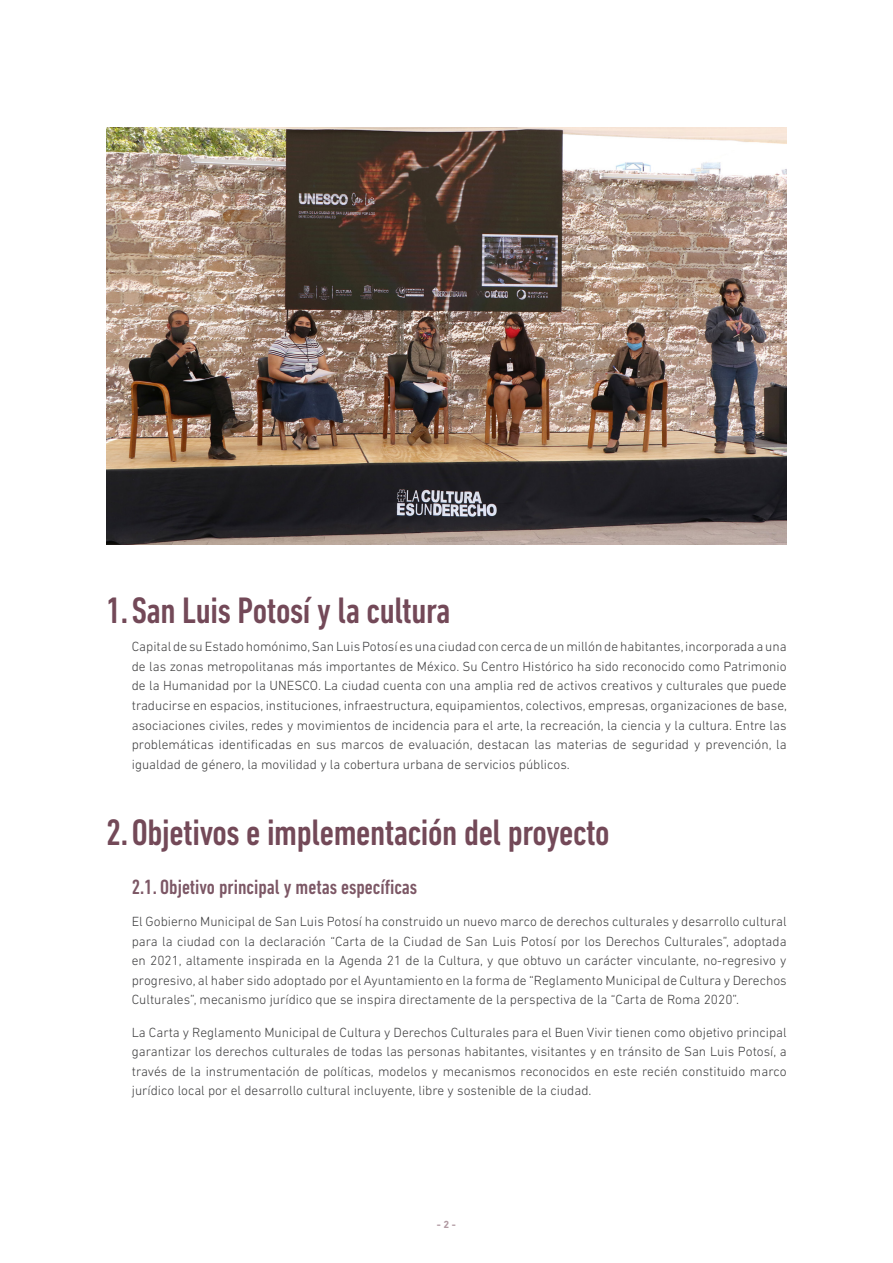
<style>
.page{position:relative;width:893px;height:1263px;background:#fff}
.page>*{position:absolute;margin:0;border:0;box-sizing:border-box;transform-origin:0 0}
.TITULAR_1{font:500 condensed 37.5px "DIN Next LT Pro";letter-spacing:-.01em;color:#734958}
.Titular_1_1{font:500 condensed 21px "DIN Next LT Pro";color:#7c5765}
.Text_Base{font:300 13.5px/19.5px "DIN Next LT Pro";color:#3e3e3f;text-align:justify}
.num_pg{font:700 10.5px "DIN Next LT Pro";color:#b19aa2}
</style>
<div class="page">
<img style="left:106px;top:128px;width:681px;height:416px">
<p class="TITULAR_1" style="left:106px;top:590px;width:346px">1.San Luis Potosí y la cultura</p>
<p class="Text_Base" style="left:132px;top:637px;width:657px">Capital de su Estado homónimo, San Luis Potosí es una ciudad con cerca de un millón de habitantes, incorporada a una de las zonas metropolitanas más importantes de México. Su Centro Histórico ha sido reconocido como Patrimonio de la Humanidad por la UNESCO. La ciudad cuenta con una amplia red de activos creativos y culturales que puede traducirse en espacios, instituciones, infraestructura, equipamientos, colectivos, empresas, organizaciones de base, asociaciones civiles, redes y movimientos de incidencia para el arte, la recreación, la ciencia y la cultura. Entre las problemáticas identificadas en sus marcos de evaluación, destacan las materias de seguridad y prevención, la igualdad de género, la movilidad y la cobertura urbana de servicios públicos.</p>
<p class="TITULAR_1" style="left:106px;top:811px;width:505px">2.Objetivos e implementación del proyecto</p>
<p class="Titular_1_1" style="left:132px;top:875px;width:287px">2.1. Objetivo principal y metas específicas</p>
<p class="Text_Base" style="left:132px;top:912px;width:656px">El Gobierno Municipal de San Luis Potosí ha construido un nuevo marco de derechos culturales y desarrollo cultural para la ciudad con la declaración “Carta de la Ciudad de San Luis Potosí por los Derechos Culturales”, adoptada en 2021, altamente inspirada en la Agenda 21 de la Cultura, y que obtuvo un carácter vinculante, no-regresivo y progresivo, al haber sido adoptado por el Ayuntamiento en la forma de “Reglamento Municipal de Cultura y Derechos Culturales”, mecanismo jurídico que se inspira directamente de la perspectiva de la “Carta de Roma 2020”.</p>
<p class="Text_Base" style="left:132px;top:1022px;width:656px">La Carta y Reglamento Municipal de Cultura y Derechos Culturales para el Buen Vivir tienen como objetivo principal garantizar los derechos culturales de todas las personas habitantes, visitantes y en tránsito de San Luis Potosí, a través de la instrumentación de políticas, modelos y mecanismos reconocidos en este recién constituido marco jurídico local por el desarrollo cultural incluyente, libre y sostenible de la ciudad.</p>
<p class="num_pg" style="left:437px;top:1218px;width:21px">- 2 -</p>
</div>
